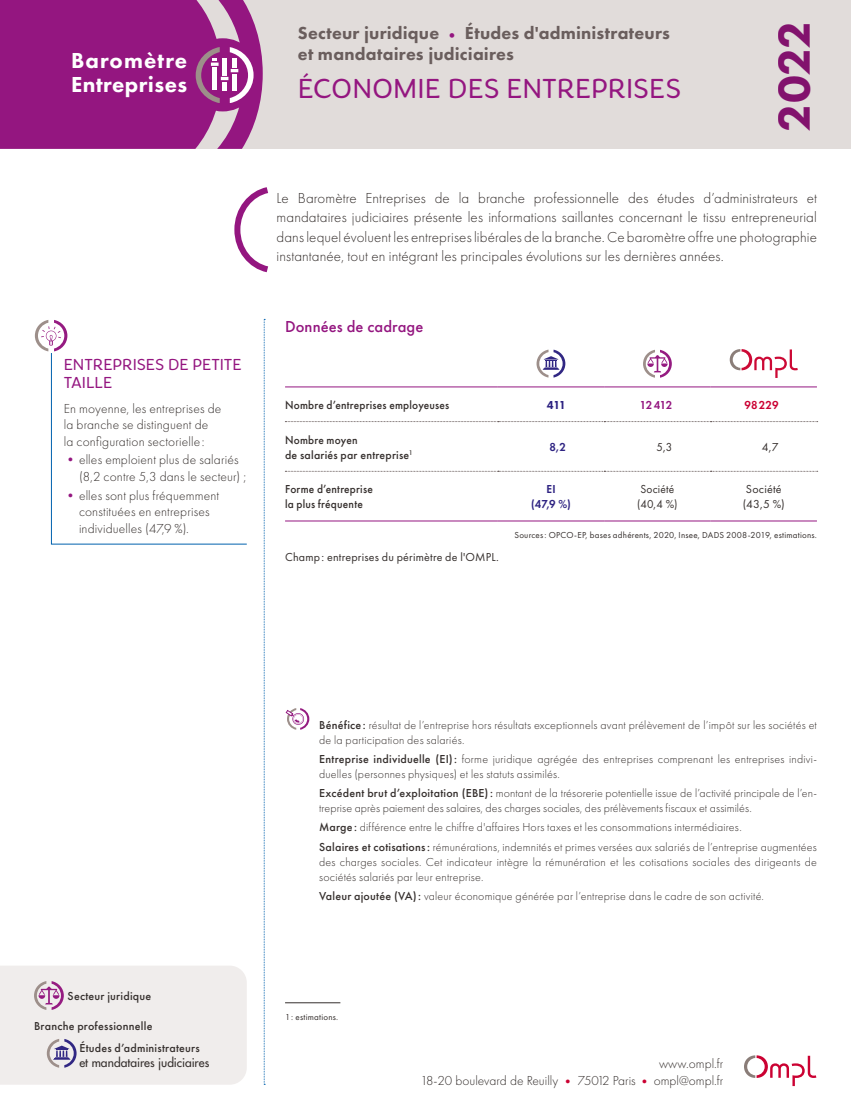
<style>
.page{position:relative;width:851px;height:1106px;background:#fff}
.page>*{position:absolute;margin:0;border:0;box-sizing:border-box;transform-origin:0 0}
.t1{font:800 46.5px "Futura PT";color:#941680}
.t2{font:300 28.5px "Congenial";color:#941680}
.t3{font:800 22.5px/24px "Futura PT";letter-spacing:.02em;color:#fff}
.t4{font:800 18px/21px "Futura PT";letter-spacing:.01em;color:#6a5e5d}
.t5{font:300 16.5px/18px "Congenial";letter-spacing:-.005em;color:#941680}
.t6{font:500 16.5px "Futura PT";letter-spacing:.005em;color:#941680}
.t7{font:300 15px/19.5px "Futura PT";letter-spacing:.005em;color:#352f2d;text-align:justify}
.t8{font:300 13.5px/16.5px "Futura PT";letter-spacing:.01em;color:#352f2d}
.t9{font:300 12px/15px "Futura PT";letter-spacing:.015em;color:#352f2d}
.t10{font:500 12px/15px "Futura PT";letter-spacing:.02em;color:#352f2d;scale:.95 1}
.t11{font:500 12px/22px "Futura PT";letter-spacing:.02em;color:#352f2d}
.t12{font:12px/15px "Futura PT";letter-spacing:.015em;color:#352f2d}
.t13{font:500 12px "Futura Std";letter-spacing:-.005em;color:#352f2d}
.t14{font:12px/15px "Futura PT";letter-spacing:.015em;color:#352f2d;scale:.95 1}
.t15{font:600 12px/15px "Futura PT";color:#2e2382;text-align:center;scale:.95 1}
.t16{font:600 12px "Futura PT";color:#941680;scale:.95 1}
.t17{font:600 12px "Futura PT";letter-spacing:.015em;color:#cb0132;scale:.95 1}
.t18{font:800 12px "Futura PT";color:#2e2382;scale:.95 1}
.t19{font:9px "Futura PT";letter-spacing:.025em;color:#352f2d}
.s1{color:#941680}
.s2{font-weight:500}
.s3{color:#cb0132}
</style>
<div class="page">
<div style="left:0;top:0;width:850px;height:149px;background:#e1dcda"></div>
<svg style="left:0;top:0;width:263px;height:149px;background:#9b2a89"></svg>
<svg style="left:264px;top:319px;width:1px;height:766px"></svg>
<hr style="left:285px;top:1002px;width:55px;height:1px;background:#352f2d">
<svg style="left:285px;top:421px;width:532px;height:1px"></svg>
<svg style="left:285px;top:471px;width:532px;height:1px"></svg>
<hr style="left:285px;top:520px;width:212px;height:1px;background:#941680">
<hr style="left:497px;top:520px;width:107px;height:1px;background:#941680">
<hr style="left:604px;top:520px;width:106px;height:1px;background:#941680">
<hr style="left:710px;top:520px;width:106px;height:1px;background:#941680">
<hr style="left:285px;top:386px;width:212px;height:1px;background:#941680">
<hr style="left:710px;top:386px;width:106px;height:1px;background:#941680">
<hr style="left:497px;top:386px;width:107px;height:1px;background:#941680">
<hr style="left:604px;top:386px;width:106px;height:1px;background:#941680">
<svg style="left:536px;top:349px;width:29px;height:28px"></svg>
<svg style="left:643px;top:350px;width:28px;height:28px"></svg>
<svg style="left:729px;top:349px;width:68px;height:29px"></svg>
<svg style="left:285px;top:708px;width:24px;height:21px"></svg>
<svg style="left:744px;top:1055px;width:72px;height:31px"></svg>
<svg style="left:234px;top:187px;width:35px;height:86px"></svg>
<div style="left:0;top:966px;width:247px;height:118px;background:#f0edec"></div>
<svg style="left:35px;top:320px;width:32px;height:31px"></svg>
<svg style="left:51px;top:353px;width:196px;height:192px"></svg>
<h3 class="t3" style="left:71px;top:48px;width:118px">Baromètre<br>Entreprises</h3>
<h3 class="t5" style="left:64px;top:355px;width:179px">ENTREPRISES DE PETITE<br>TAILLE</h3>
<p class="t8" style="left:64px;top:400px;width:159px">En moyenne, les entreprises de la branche se distinguent de<br>la configuration sectorielle :</p>
<p class="t8" style="left:79px;top:452px;width:169px;text-indent:-15px"><span class="s1">•</span>elles emploient plus de salariés (8,2 contre 5,3 dans le secteur) ;</p>
<p class="t8" style="left:79px;top:487px;width:141px;text-indent:-15px"><span class="s1">•</span>elles sont plus fréquemment constituées en entreprises individuelles (47,9 %).</p>
<h3 class="t4" style="left:298px;top:22px;width:373px">Secteur juridique <sub>•</sub> Études d'administrateurs et mandataires judiciaires</h3>
<h2 class="t2" style="left:298px;top:72px;width:384px">ÉCONOMIE DES ENTREPRISES</h2>
<h1 class="t1" style="left:765px;top:132px;width:112px;rotate:-90deg">2022</h1>
<p class="t7" style="left:276px;top:188px;width:542px">Le Baromètre Entreprises de la branche professionnelle des études d’administrateurs et mandataires judiciaires présente les informations saillantes concernant le tissu entrepreneurial dans lequel évoluent les entreprises libérales de la branche. Ce baromètre offre une photographie instantanée, tout en intégrant les principales évolutions sur les dernières années.</p>
<h3 class="t6" style="left:285px;top:316px;width:140px">Données de cadrage</h3>
<p class="t10" style="left:285px;top:397px;width:174px">Nombre d’entreprises employeuses</p>
<p class="t18" style="left:547px;top:397px;width:21px">411</p>
<p class="t16" style="left:639px;top:397px;width:36px">12 412</p>
<p class="t17" style="left:744px;top:397px;width:37px">98229</p>
<p class="t10" style="left:285px;top:432px;width:136px">Nombre moyen<br>de salariés par entreprise<sup>1</sup></p>
<p class="t15" style="left:549px;top:439px;width:19px">8,2</p>
<p class="t14" style="left:656px;top:439px;width:18px">5,3</p>
<p class="t12" style="left:761px;top:439px;width:18px">4,7</p>
<p class="t10" style="left:285px;top:482px;width:94px">Forme d’entreprise la plus fréquente</p>
<p class="t15" style="left:531px;top:481px;width:43px">EI<br>(47,9 %)</p>
<p class="t14" style="left:637px;top:481px;width:44px">Société (40,4 %)</p>
<p class="t12" style="left:742px;top:481px;width:43px">Société (43,5 %)</p>
<p class="t19" style="left:514px;top:529px;width:304px">Sources: OPCO-EP, bases adhérents, 2020, Insee, DADS 2008-2019, estimations.</p>
<p class="t12" style="left:285px;top:549px;width:215px">Champ: entreprises du périmètre de l'OMPL.</p>
<p class="t11" style="left:67px;top:984px;width:85px">Secteur juridique</p>
<p class="t11" style="left:79px;top:1014px;width:122px;text-indent:-45px">Branche professionnelle<br>Études d’administrateurs</p>
<p class="t13" style="left:79px;top:1054px;width:131px">et mandataires judiciaires</p>
<p class="t9" style="left:319px;top:717px;width:499px"><span class="s2">Bénéfice:</span> résultat de l’entreprise hors résultats exceptionnels avant prélèvement de l’impôt sur les sociétés et de la participation des salariés.</p>
<p class="t9" style="left:319px;top:751px;width:499px"><span class="s2">Entreprise individuelle (EI):</span> forme juridique agrégée des entreprises comprenant les entreprises indivi&shy;duelles (personnes physiques) et les statuts assimilés.</p>
<p class="t9" style="left:319px;top:785px;width:499px"><span class="s2">Excédent brut d’exploitation (EBE):</span> montant de la trésorerie potentielle issue de l’activité principale de l’en&shy;treprise après paiement des salaires, des charges sociales, des prélèvements fiscaux et assimilés.</p>
<p class="t9" style="left:319px;top:818px;width:499px;line-height:19.2px"><span class="s2">Marge:</span> différence entre le chiffre d'affaires Hors taxes et les consommations intermédiaires.<br><span class="s2">Salaires et cotisations:</span> rémunérations, indemnités et primes versées aux salariés de l’entreprise augmentées</p>
<p class="t9" style="left:319px;top:854px;width:499px">des charges sociales. Cet indicateur intègre la rémunération et les cotisations sociales des dirigeants de sociétés salariés par leur entreprise.</p>
<p class="t9" style="left:319px;top:888px;width:446px"><span class="s2">Valeur ajoutée (VA):</span> valeur économique générée par l’entreprise dans le cadre de son activité.</p>
<p class="t19" style="left:285px;top:1011px;width:55px">1: estimations.</p>
<p class="t8" style="left:420px;top:1055px;width:304px;text-align:right">www.ompl.fr<br>18-20 boulevard de Reuilly <span class="s3">•</span> 75012 Paris <span class="s3">•</span> ompl@ompl.fr</p>
</div>
